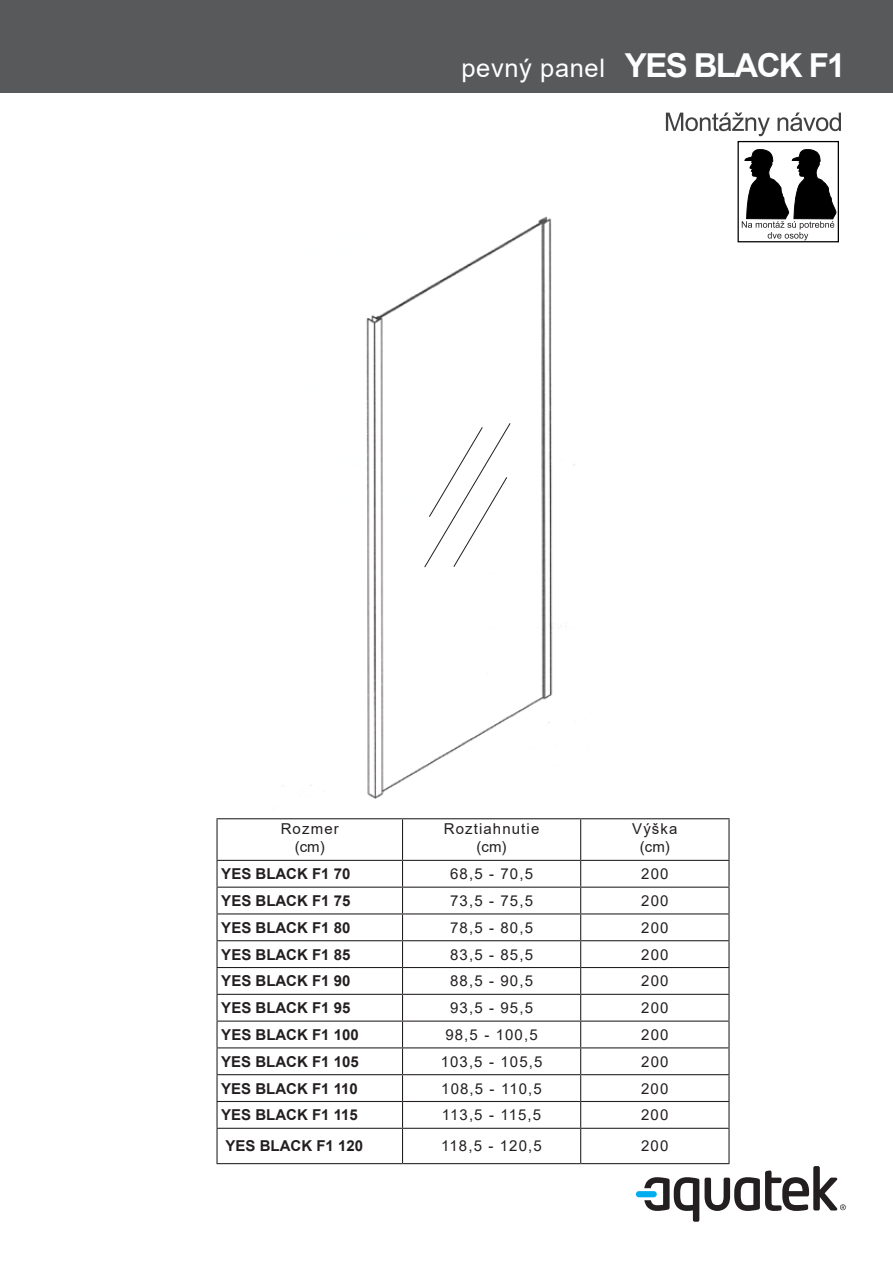
<style>
.page{position:relative;width:893px;height:1263px;background:#fff}
.page>*{position:absolute;margin:0;border:0;box-sizing:border-box;transform-origin:0 0}
.t1{font:25.5px "Arial";letter-spacing:.025em;color:#fff}
.t2{font:15px/18px "Arial";letter-spacing:.075em;color:#231f20;text-align:center}
.t3{font:700 15px "Arial";color:#231f20}
.s1{font-weight:700;font-size:33px}
</style>
<div class="page">
<img style="left:310px;top:216px;width:265px;height:583px">
<div style="left:0;top:0;width:893px;height:92px;background:#58595b"></div>
<svg style="left:666px;top:113px;width:175px;height:23px"></svg>
<hr style="left:216px;top:818px;width:187px;height:1px;background:#231f20">
<hr style="left:216px;top:819px;width:2px;height:41px;background:#231f20">
<hr style="left:403px;top:818px;width:178px;height:1px;background:#231f20">
<hr style="left:402px;top:819px;width:1px;height:41px;background:#231f20">
<hr style="left:581px;top:818px;width:149px;height:1px;background:#231f20">
<hr style="left:580px;top:819px;width:1px;height:41px;background:#231f20">
<hr style="left:728px;top:819px;width:2px;height:41px;background:#231f20">
<hr style="left:216px;top:860px;width:187px;height:1px;background:#231f20">
<hr style="left:216px;top:861px;width:2px;height:26px;background:#231f20">
<hr style="left:403px;top:860px;width:178px;height:1px;background:#231f20">
<hr style="left:581px;top:860px;width:149px;height:1px;background:#231f20">
<hr style="left:728px;top:861px;width:2px;height:26px;background:#231f20">
<hr style="left:216px;top:887px;width:187px;height:1px;background:#231f20">
<hr style="left:216px;top:888px;width:2px;height:25px;background:#231f20">
<hr style="left:403px;top:887px;width:178px;height:1px;background:#231f20">
<hr style="left:581px;top:887px;width:149px;height:1px;background:#231f20">
<hr style="left:728px;top:888px;width:2px;height:25px;background:#231f20">
<hr style="left:216px;top:913px;width:187px;height:1px;background:#231f20">
<hr style="left:216px;top:914px;width:2px;height:26px;background:#231f20">
<hr style="left:403px;top:913px;width:178px;height:1px;background:#231f20">
<hr style="left:581px;top:913px;width:149px;height:1px;background:#231f20">
<hr style="left:728px;top:914px;width:2px;height:26px;background:#231f20">
<hr style="left:216px;top:940px;width:187px;height:1px;background:#231f20">
<hr style="left:216px;top:941px;width:2px;height:26px;background:#231f20">
<hr style="left:403px;top:940px;width:178px;height:1px;background:#231f20">
<hr style="left:581px;top:940px;width:149px;height:1px;background:#231f20">
<hr style="left:728px;top:941px;width:2px;height:26px;background:#231f20">
<hr style="left:216px;top:967px;width:187px;height:1px;background:#231f20">
<hr style="left:216px;top:968px;width:2px;height:26px;background:#231f20">
<hr style="left:403px;top:967px;width:178px;height:1px;background:#231f20">
<hr style="left:581px;top:967px;width:149px;height:1px;background:#231f20">
<hr style="left:728px;top:968px;width:2px;height:26px;background:#231f20">
<hr style="left:216px;top:994px;width:187px;height:1px;background:#231f20">
<hr style="left:216px;top:995px;width:2px;height:25px;background:#231f20">
<hr style="left:403px;top:994px;width:178px;height:1px;background:#231f20">
<hr style="left:581px;top:994px;width:149px;height:1px;background:#231f20">
<hr style="left:728px;top:995px;width:2px;height:25px;background:#231f20">
<hr style="left:216px;top:1020px;width:187px;height:2px;background:#231f20">
<hr style="left:216px;top:1022px;width:2px;height:25px;background:#231f20">
<hr style="left:403px;top:1020px;width:178px;height:2px;background:#231f20">
<hr style="left:581px;top:1020px;width:149px;height:2px;background:#231f20">
<hr style="left:728px;top:1022px;width:2px;height:25px;background:#231f20">
<hr style="left:216px;top:1047px;width:187px;height:1px;background:#231f20">
<hr style="left:216px;top:1048px;width:2px;height:26px;background:#231f20">
<hr style="left:403px;top:1047px;width:178px;height:1px;background:#231f20">
<hr style="left:581px;top:1047px;width:149px;height:1px;background:#231f20">
<hr style="left:728px;top:1048px;width:2px;height:26px;background:#231f20">
<hr style="left:216px;top:1074px;width:187px;height:1px;background:#231f20">
<hr style="left:216px;top:1075px;width:2px;height:26px;background:#231f20">
<hr style="left:403px;top:1074px;width:178px;height:1px;background:#231f20">
<hr style="left:581px;top:1074px;width:149px;height:1px;background:#231f20">
<hr style="left:728px;top:1075px;width:2px;height:26px;background:#231f20">
<hr style="left:216px;top:1101px;width:187px;height:1px;background:#231f20">
<hr style="left:216px;top:1102px;width:2px;height:26px;background:#231f20">
<hr style="left:403px;top:1101px;width:178px;height:1px;background:#231f20">
<svg style="left:402px;top:861px;width:1px;height:267px"></svg>
<hr style="left:581px;top:1101px;width:149px;height:1px;background:#231f20">
<svg style="left:580px;top:861px;width:1px;height:267px"></svg>
<hr style="left:728px;top:1102px;width:2px;height:26px;background:#231f20">
<hr style="left:216px;top:1128px;width:187px;height:1px;background:#231f20">
<hr style="left:216px;top:1129px;width:2px;height:34px;background:#231f20">
<hr style="left:403px;top:1128px;width:178px;height:1px;background:#231f20">
<hr style="left:402px;top:1129px;width:1px;height:34px;background:#231f20">
<hr style="left:581px;top:1128px;width:149px;height:1px;background:#231f20">
<hr style="left:580px;top:1129px;width:1px;height:34px;background:#231f20">
<hr style="left:728px;top:1129px;width:2px;height:34px;background:#231f20">
<hr style="left:216px;top:1163px;width:187px;height:1px;background:#231f20">
<hr style="left:403px;top:1163px;width:178px;height:1px;background:#231f20">
<hr style="left:581px;top:1163px;width:149px;height:1px;background:#231f20">
<svg style="left:644px;top:1177px;width:55px;height:45px"></svg>
<svg style="left:705px;top:1166px;width:141px;height:45px"></svg>
<div style="left:636px;top:1191px;width:21px;height:6px;background:#00aeef;border-radius:3px"></div>
<div style="left:737px;top:141px;width:102px;height:101px;border:1px solid #000"></div>
<svg style="left:742px;top:149px;width:94px;height:91px"></svg>
<svg style="left:424px;top:422px;width:87px;height:146px"></svg>
<h1 class="t1" style="left:461px;top:51px;width:386px">pevný panel <span class="s1">YES BLACK F1</span></h1>
<p class="t2" style="left:281px;top:820px;width:60px">Rozmer (cm)</p>
<p class="t2" style="left:444px;top:820px;width:97px">Roztiahnutie (cm)</p>
<p class="t2" style="left:632px;top:820px;width:47px">Výška (cm)</p>
<p class="t3" style="left:221px;top:863px;width:131px">YES BLACK F1 70</p>
<p class="t2" style="left:450px;top:865px;width:84px">68,5 - 70,5</p>
<p class="t2" style="left:641px;top:865px;width:29px">200</p>
<p class="t3" style="left:221px;top:890px;width:131px">YES BLACK F1 75</p>
<p class="t2" style="left:450px;top:892px;width:84px">73,5 - 75,5</p>
<p class="t2" style="left:641px;top:892px;width:29px">200</p>
<p class="t3" style="left:221px;top:917px;width:131px">YES BLACK F1 80</p>
<p class="t2" style="left:450px;top:918px;width:84px">78,5 - 80,5</p>
<p class="t2" style="left:641px;top:918px;width:29px">200</p>
<p class="t3" style="left:221px;top:944px;width:131px">YES BLACK F1 85</p>
<p class="t2" style="left:450px;top:945px;width:84px">83,5 - 85,5</p>
<p class="t2" style="left:641px;top:945px;width:29px">200</p>
<p class="t3" style="left:221px;top:970px;width:131px">YES BLACK F1 90</p>
<p class="t2" style="left:450px;top:972px;width:84px">88,5 - 90,5</p>
<p class="t2" style="left:641px;top:972px;width:29px">200</p>
<p class="t3" style="left:221px;top:997px;width:131px">YES BLACK F1 95</p>
<p class="t2" style="left:450px;top:999px;width:84px">93,5 - 95,5</p>
<p class="t2" style="left:641px;top:999px;width:29px">200</p>
<p class="t3" style="left:221px;top:1024px;width:139px">YES BLACK F1 100</p>
<p class="t2" style="left:445px;top:1026px;width:94px">98,5 - 100,5</p>
<p class="t2" style="left:641px;top:1026px;width:29px">200</p>
<p class="t3" style="left:221px;top:1051px;width:139px">YES BLACK F1 105</p>
<p class="t2" style="left:441px;top:1052px;width:103px">103,5 - 105,5</p>
<p class="t2" style="left:641px;top:1052px;width:29px">200</p>
<p class="t3" style="left:221px;top:1078px;width:138px">YES BLACK F1 110</p>
<p class="t2" style="left:441px;top:1079px;width:102px">108,5 - 110,5</p>
<p class="t2" style="left:641px;top:1079px;width:29px">200</p>
<p class="t3" style="left:221px;top:1104px;width:138px">YES BLACK F1 115</p>
<p class="t2" style="left:442px;top:1106px;width:101px">113,5 - 115,5</p>
<p class="t2" style="left:641px;top:1106px;width:29px">200</p>
<p class="t3" style="left:226px;top:1135px;width:139px">YES BLACK F1 120</p>
<p class="t2" style="left:441px;top:1137px;width:102px">118,5 - 120,5</p>
<p class="t2" style="left:641px;top:1137px;width:29px">200</p>
</div>
